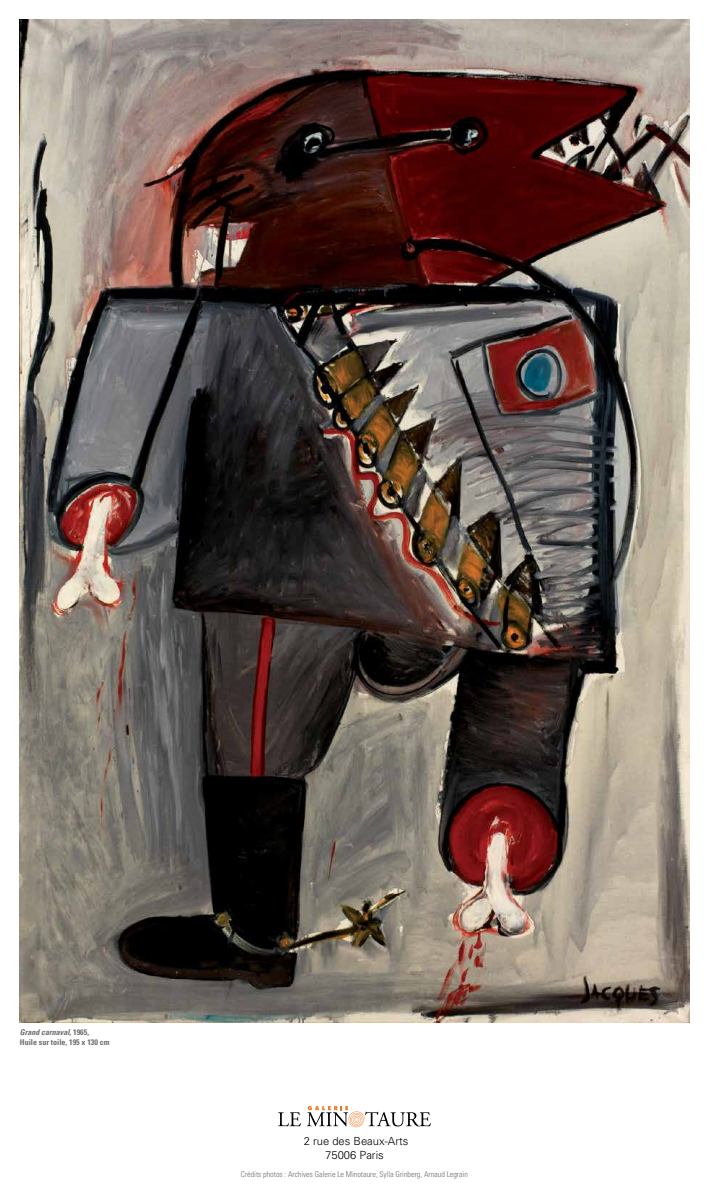
<style>
.page{position:relative;width:709px;height:1191px;background:#fff}
.page>*{position:absolute;margin:0;border:0;box-sizing:border-box;transform-origin:0 0}
.t1{font:300 11.2px/13.4px "Univers";color:#000;text-align:center}
.t2{font:300 condensed 8px "Univers";color:#6d6e71}
.t3{font:700 condensed 8px/10px "Univers";color:#6d6e71}
.s1{font-style:italic}
</style>
<div class="page">
<img style="left:20px;top:20px;width:669px;height:1002px">
<svg style="left:278px;top:1112px;width:23px;height:14px"></svg>
<svg style="left:307px;top:1106px;width:124px;height:21px"></svg>
<p class="t3" style="left:20px;top:1026px;width:91px"><span class="s1">Grand carnaval,</span> 1965,<br>Huile sur toile, 195 x 130 cm</p>
<h1 class="t1" style="left:304px;top:1134px;width:106px">2 rue des Beaux-Arts<br>75006 Paris</h1>
<p class="t2" style="left:241px;top:1169px;width:229px">Crédits photos : Archives Galerie Le Minotaure, Sylla Grinberg, Arnaud Legrain</p>
</div>
